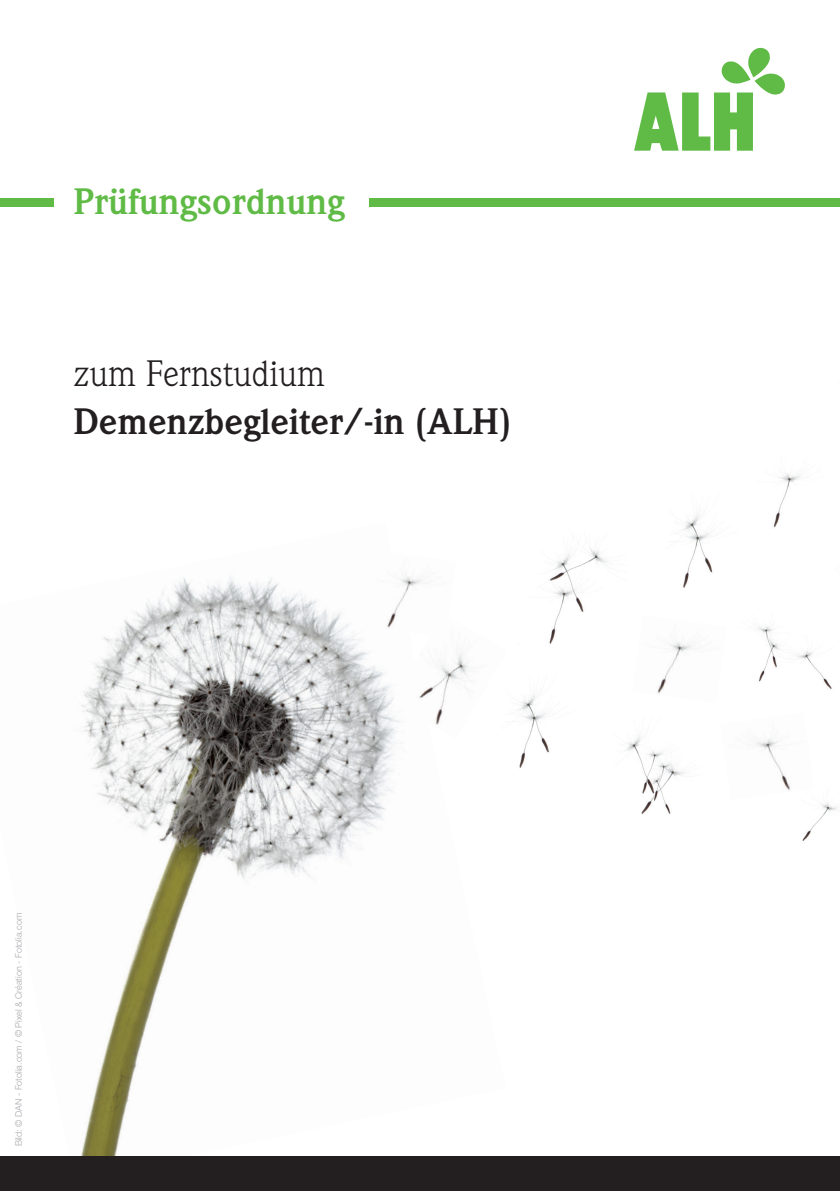
<style>
.page{position:relative;width:840px;height:1191px;background:#fff}
.page>*{position:absolute;margin:0;border:0;box-sizing:border-box;transform-origin:0 0}
.t1{font:700 36px "Weidemann Std";color:#231f20}
.t2{font:700 36px "Weidemann Std";color:#60bb46}
.t3{font:36px "Weidemann Std";color:#231f20}
.t4{font:300 9px "Helvetica Neue LT Std";color:#a8a9ad}
</style>
<div class="page">
<img style="left:773px;top:472px;width:28px;height:56px">
<img style="left:0;top:576px;width:505px;height:581px">
<img style="left:549px;top:543px;width:62px;height:101px">
<img style="left:494px;top:693px;width:59px;height:77px">
<img style="left:625px;top:735px;width:60px;height:79px">
<img style="left:758px;top:626px;width:74px;height:63px">
<img style="left:362px;top:575px;width:94px;height:62px">
<img style="left:676px;top:514px;width:37px;height:74px">
<img style="left:802px;top:803px;width:36px;height:38px">
<img style="left:391px;top:614px;width:116px;height:124px">
<img style="left:657px;top:640px;width:36px;height:54px">
<img style="left:754px;top:738px;width:36px;height:53px">
<div style="left:0;top:1157px;width:839px;height:34px;background:#231f20"></div>
<div style="left:0;top:198px;width:54px;height:9px;background:#60bb46"></div>
<div style="left:369px;top:198px;width:470px;height:9px;background:#60bb46"></div>
<svg style="left:634px;top:48px;width:150px;height:103px"></svg>
<h1 class="t2" style="left:73px;top:181px;width:272px">Prüfungsordnung</h1>
<h1 class="t3" style="left:73px;top:352px;width:253px">zum Fernstudium</h1>
<h1 class="t1" style="left:73px;top:400px;width:439px">Demenzbegleiter/-in (ALH)</h1>
<p class="t4" style="left:13px;top:1146px;width:235px;rotate:-90deg">Bild: © DAN - Fotolia.com / © Pixel &amp; Création - Fotolia.com</p>
</div>
